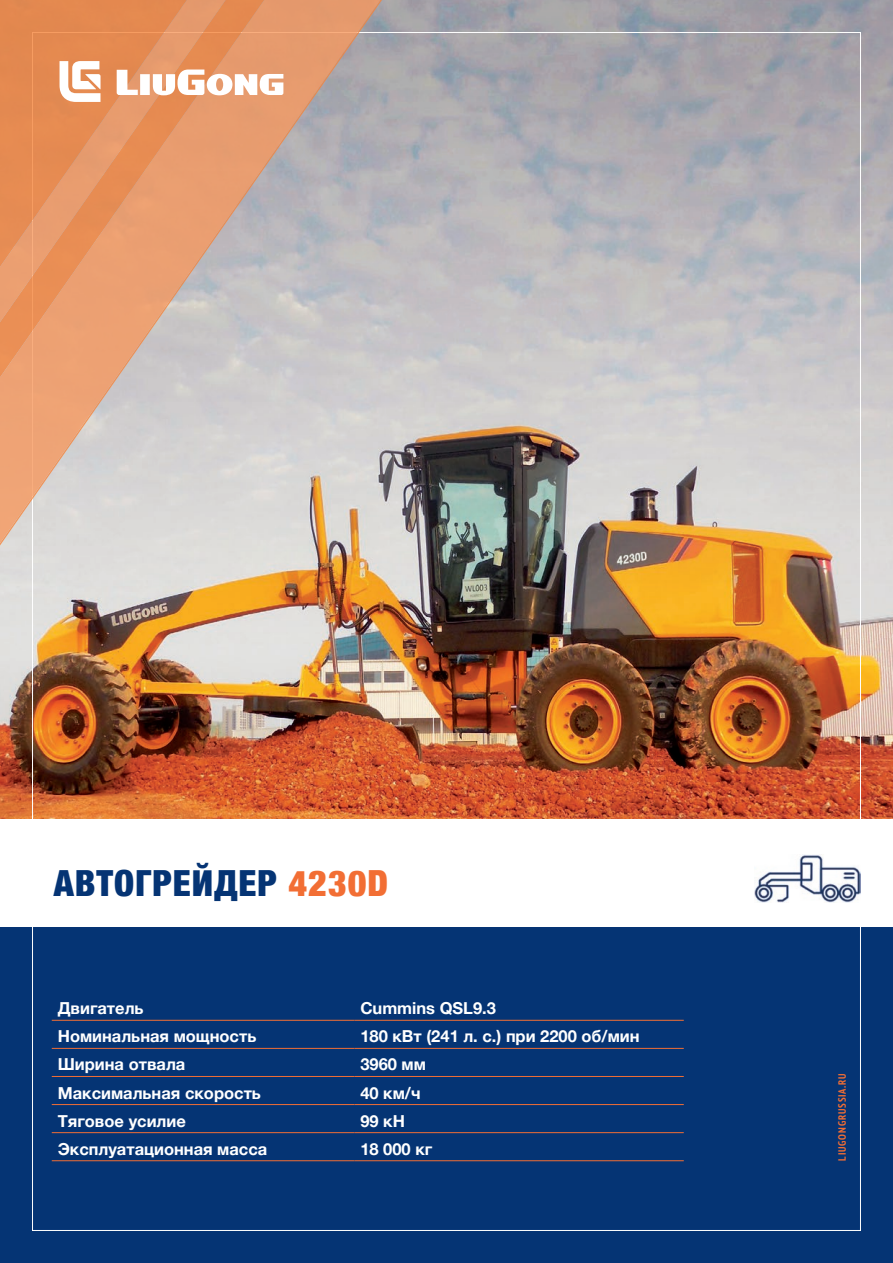
<style>
.page{position:relative;width:893px;height:1263px;background:#fff}
.page>*{position:absolute;margin:0;border:0;box-sizing:border-box;transform-origin:0 0}
.t1{font:900 condensed 36px "Helvetica Neue";letter-spacing:.03em;color:#053474}
.t2{font:700 16.5px "Helvetica Neue";color:#fff}
.t3{font:700 condensed 10.5px "PT Sans";letter-spacing:.08em;color:#f26e34}
.s1{color:#f26e34}
</style>
<div class="page">
<img style="left:0;top:0;width:893px;height:1263px">
<svg style="left:0;top:0;width:388px;height:561px;background:#d0beb5"></svg>
<svg style="left:0;top:0;width:234px;height:340px;background:#e3986a"></svg>
<svg style="left:60px;top:61px;width:41px;height:41px"></svg>
<svg style="left:117px;top:70px;width:166px;height:25px"></svg>
<hr style="left:52px;top:1020px;width:302px;height:1px;background:#f26e34">
<hr style="left:354px;top:1020px;width:330px;height:1px;background:#f26e34">
<hr style="left:52px;top:1048px;width:302px;height:1px;background:#f26e34">
<hr style="left:354px;top:1048px;width:330px;height:1px;background:#f26e34">
<hr style="left:52px;top:1076px;width:302px;height:1px;background:#f26e34">
<hr style="left:354px;top:1076px;width:330px;height:1px;background:#f26e34">
<hr style="left:52px;top:1104px;width:302px;height:1px;background:#f26e34">
<hr style="left:354px;top:1104px;width:330px;height:1px;background:#f26e34">
<hr style="left:52px;top:1132px;width:302px;height:1px;background:#f26e34">
<hr style="left:354px;top:1132px;width:330px;height:1px;background:#f26e34">
<hr style="left:52px;top:1160px;width:302px;height:1px;background:#f26e34">
<hr style="left:354px;top:1160px;width:330px;height:1px;background:#f26e34">
<img style="left:755px;top:854px;width:105px;height:48px">
<h2 class="t1" style="left:54px;top:854px;width:336px">АВТОГРЕЙДЕР <span class="s1">4230D</span></h2>
<p class="t2" style="left:58px;top:995px;width:87px">Двигатель</p>
<p class="t2" style="left:360px;top:995px;width:137px">Cummins QSL9.3</p>
<p class="t2" style="left:58px;top:1023px;width:200px">Номинальная мощность</p>
<p class="t2" style="left:360px;top:1023px;width:281px">180 кВт (241 л. с.) при 2200 об/мин</p>
<p class="t2" style="left:58px;top:1052px;width:129px">Ширина отвала</p>
<p class="t2" style="left:360px;top:1052px;width:67px">3960 мм</p>
<p class="t2" style="left:58px;top:1080px;width:205px">Максимальная скорость</p>
<p class="t2" style="left:360px;top:1080px;width:62px">40 км/ч</p>
<p class="t2" style="left:58px;top:1108px;width:130px">Тяговое усилие</p>
<p class="t2" style="left:360px;top:1108px;width:46px">99 кН</p>
<p class="t2" style="left:58px;top:1136px;width:211px">Эксплуатационная масса</p>
<p class="t2" style="left:360px;top:1136px;width:73px">18 000 кг</p>
<p class="t3" style="left:835px;top:1160px;width:88px;rotate:-90deg">LIUGONGRUSSIA.RU</p>
</div>
